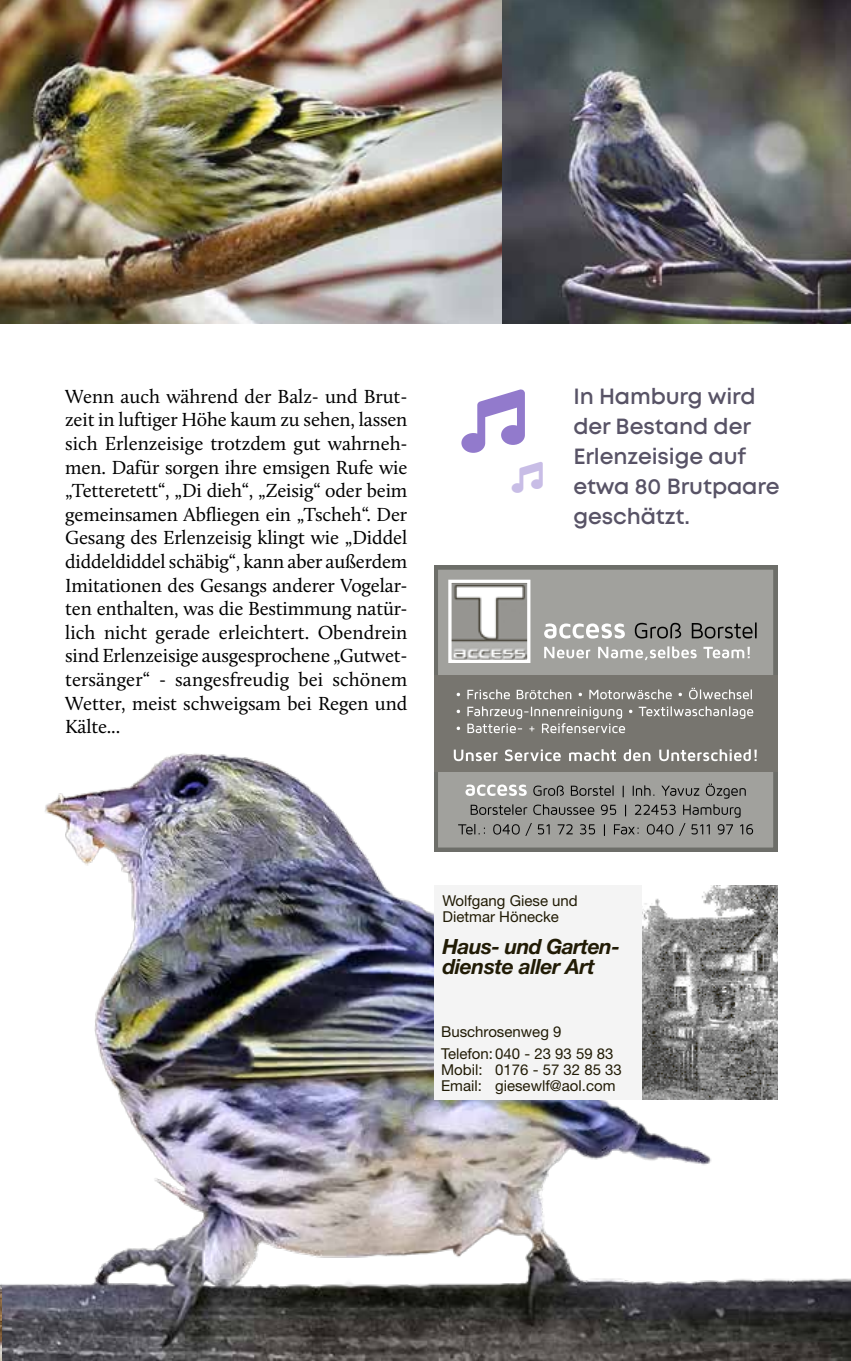
<style>
.page{position:relative;width:851px;height:1361px;background:#fff}
.page>*{position:absolute;margin:0;border:0;box-sizing:border-box;transform-origin:0 0}
.t1{font:600 22px/30px "Mont";letter-spacing:-.005em;color:#585366}
.t2{font:italic 700 21px/20px "Helvetica Neue LT";letter-spacing:-.02em;color:#211b05}
.t3{font:19.6px/23.6px "Calluna";letter-spacing:-.005em;color:#000;text-align:justify}
.t4{font:15px/16px "Helvetica Neue LT";color:#211b05}
</style>
<div class="page">
<img style="left:1px;top:722px;width:849px;height:639px">
<svg style="left:434px;top:566px;width:343px;height:285px;background:#9b9b97"></svg>
<div style="left:434px;top:675px;width:343px;height:96px;background:#77756f"></div>
<svg style="left:446px;top:578px;width:86px;height:86px"></svg>
<svg style="left:634px;top:622px;width:122px;height:16px;background:#787875"></svg>
<svg style="left:544px;top:623px;width:80px;height:15px"></svg>
<svg style="left:453px;top:749px;width:303px;height:12px"></svg>
<svg style="left:456px;top:706px;width:297px;height:27px"></svg>
<svg style="left:456px;top:688px;width:295px;height:11px"></svg>
<svg style="left:544px;top:646px;width:205px;height:14px"></svg>
<svg style="left:533px;top:783px;width:212px;height:15px;background:#878783"></svg>
<svg style="left:465px;top:784px;width:61px;height:12px"></svg>
<svg style="left:458px;top:804px;width:295px;height:32px;background:#8a8a87"></svg>
<div style="left:434px;top:885px;width:343px;height:215px;background:#f4f4f4"></div>
<img style="left:642px;top:885px;width:135px;height:215px">
<img style="left:0;top:0;width:502px;height:323px">
<img style="left:502px;top:0;width:348px;height:323px">
<img style="left:0;top:1284px;width:1px;height:77px">
<p class="t3" style="left:65px;top:384px;width:344px">Wenn auch während der Balz- und Brut&shy;zeit in luftiger Höhe kaum zu sehen, lassen sich Erlenzeisige trotzdem gut wahrneh&shy;men. Dafür sorgen ihre emsigen Rufe wie „Tetteretett“, „Di dieh“, „Zeisig“ oder beim gemeinsamen Abfliegen ein „Tscheh“. Der Gesang des Erlenzeisig klingt wie „Diddel diddeldiddel schäbig“, kann aber außerdem Imitationen des Gesangs anderer Vogelar&shy;ten enthalten, was die Bestimmung natür&shy;lich nicht gerade erleichtert. Obendrein sind Erlenzeisige ausgesprochene „Gutwet&shy;tersänger“ - sangesfreudig bei schönem Wetter, meist schweigsam bei Regen und Kälte...</p>
<p class="t1" style="left:573px;top:381px;width:208px">In Hamburg wird der Bestand der<br>Erlenzeisige auf etwa 80 Brutpaare geschätzt.</p>
<p class="t4" style="left:442px;top:892px;width:137px">Wolfgang Giese und<br>Dietmar Hönecke</p>
<p class="t2" style="left:442px;top:936px;width:179px">Haus- und Garten&shy;dienste aller Art</p>
<p class="t4" style="left:441px;top:1021px;width:174px;line-height:22px">Buschrosenweg 9<br>Telefon:040 - 23 93 59 83</p>
<p class="t4" style="left:441px;top:1062px;width:182px">Mobil: 0176 - 57 32 85 33<br>Email: giesewlf@aol.com</p>
</div>
